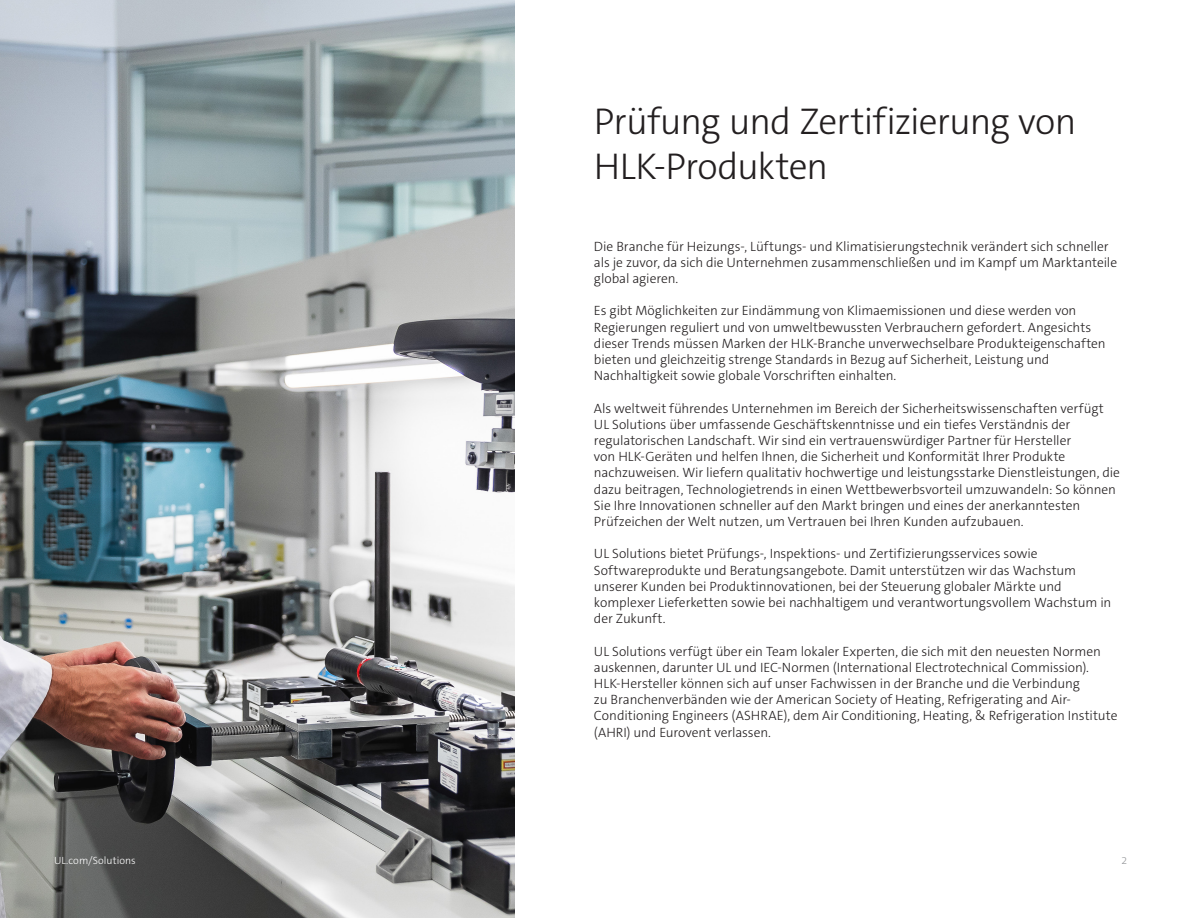
<style>
.page{position:relative;width:1188px;height:918px;background:#fff}
.page>*{position:absolute;margin:0;border:0;box-sizing:border-box;transform-origin:0 0}
.Interior_Headline{font:300 37.5px/45px "The Sans C5";letter-spacing:-.025em;color:#231f20}
.Body_Copy{font:300 13.5px/16.2px "The Sans C5";letter-spacing:-.005em;color:#231f20}
.Page_Number_Right{font:300 10.5px "The Sans C5";letter-spacing:.005em;color:#fff}
.Page_Number_Left{font:300 10.5px "The Sans C5";color:#939598}
</style>
<div class="page">
<img style="left:0;top:0;width:514px;height:918px">
<p class="Interior_Headline" style="left:594px;top:99px;width:484px">Prüfung und Zertifizierung von<br>HLK-Produkten</p>
<p class="Body_Copy" style="left:594px;top:238px;width:525px">Die Branche für Heizungs-, Lüftungs- und Klimatisierungstechnik verändert sich schneller als je zuvor, da sich die Unternehmen zusammenschließen und im Kampf um Marktanteile global agieren.</p>
<p class="Body_Copy" style="left:594px;top:303px;width:513px">Es gibt Möglichkeiten zur Eindämmung von Klimaemissionen und diese werden von Regierungen reguliert und von umweltbewussten Verbrauchern gefordert. Angesichts dieser Trends müssen Marken der HLK-Branche unverwechselbare Produkteigenschaften bieten und gleichzeitig strenge Standards in Bezug auf Sicherheit, Leistung und Nachhaltigkeit sowie globale Vorschriften einhalten.</p>
<p class="Body_Copy" style="left:594px;top:400px;width:527px">Als weltweit führendes Unternehmen im Bereich der Sicherheitswissenschaften verfügt UL Solutions über umfassende Geschäftskenntnisse und ein tiefes Verständnis der regulatorischen Landschaft. Wir sind ein vertrauenswürdiger Partner für Hersteller<br>von HLK-Geräten und helfen Ihnen, die Sicherheit und Konformität Ihrer Produkte nachzuweisen. Wir liefern qualitativ hochwertige und leistungsstarke Dienstleistungen, die dazu beitragen, Technologietrends in einen Wettbewerbsvorteil umzuwandeln: So können Sie Ihre Innovationen schneller auf den Markt bringen und eines der anerkanntesten Prüfzeichen der Welt nutzen, um Vertrauen bei Ihren Kunden aufzubauen.</p>
<p class="Body_Copy" style="left:594px;top:546px;width:519px">UL Solutions bietet Prüfungs-, Inspektions- und Zertifizierungsservices sowie Softwareprodukte und Beratungsangebote. Damit unterstützen wir das Wachstum unserer Kunden bei Produktinnovationen, bei der Steuerung globaler Märkte und komplexer Lieferketten sowie bei nachhaltigem und verantwortungsvollem Wachstum in der Zukunft.</p>
<p class="Body_Copy" style="left:594px;top:643px;width:525px">UL Solutions verfügt über ein Team lokaler Experten, die sich mit den neuesten Normen auskennen, darunter UL und IEC-Normen (International Electrotechnical Commission).<br>HLK-Hersteller können sich auf unser Fachwissen in der Branche und die Verbindung<br>zu Branchenverbänden wie der American Society of Heating, Refrigerating and Air-Conditioning Engineers (ASHRAE), dem Air Conditioning, Heating, &amp; Refrigeration Institute (AHRI) und Eurovent verlassen.</p>
<p class="Page_Number_Right" style="left:54px;top:854px;width:83px">UL.com/Solutions</p>
<p class="Page_Number_Left" style="left:1121px;top:854px;width:7px">2</p>
</div>
